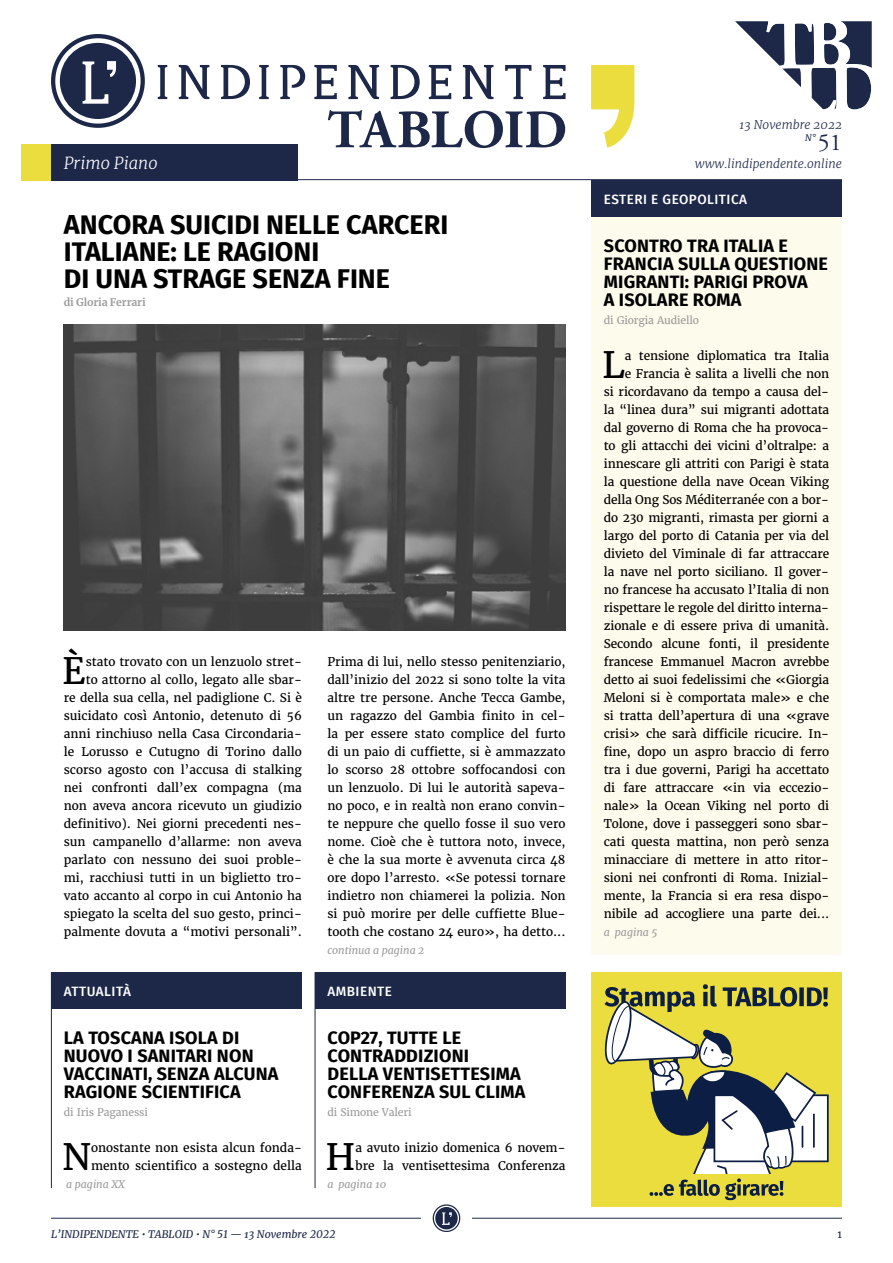
<style>
.page{position:relative;width:893px;height:1263px;background:#fff}
.page>*{position:absolute;margin:0;border:0;box-sizing:border-box;transform-origin:0 0}
.t1{font:700 54px "Adobe Garamond Pro";color:#1d2849}
.t2{font:36.15px "Merriweather";color:#000}
.t3{font:700 27px/27px "Fira Sans";color:#000}
.t4{font:24px "Adobe Garamond Pro";color:#1d2849}
.t5{font:700 18px/18px "Fira Sans";letter-spacing:.01em;color:#000}
.t6{font:italic 300 16.5px "Merriweather";color:#fff}
.t7{font:500 13.5px "Fira Sans";letter-spacing:.035em;color:#fff}
.t8{font:12px/18px "Merriweather";letter-spacing:-.01em;color:#000;text-align:right}
.t9{font:italic 300 12px "Merriweather";color:#1d2849}
.t10{font:10.5px "Merriweather";letter-spacing:-.015em;color:#9d9d9c}
.t11{font:italic 10.5px "Merriweather";color:#1d2849}
.t12{font:italic 10.5px "Merriweather";color:#9d9d9c}
.t13{font:700 10.5px "Merriweather";letter-spacing:-.015em;color:#9d9d9c}
.t14{font:10.5px "Merriweather";color:#1d2849}
.t15{font:italic 9px "Merriweather";color:#1d2849}
</style>
<div class="page">
<svg style="left:429px;top:65px;width:22px;height:34px"></svg>
<svg style="left:543px;top:65px;width:23px;height:34px"></svg>
<svg style="left:158px;top:65px;width:9px;height:34px"></svg>
<svg style="left:259px;top:65px;width:10px;height:34px"></svg>
<svg style="left:280px;top:65px;width:57px;height:34px"></svg>
<svg style="left:505px;top:65px;width:26px;height:34px"></svg>
<svg style="left:221px;top:65px;width:29px;height:34px"></svg>
<svg style="left:391px;top:65px;width:29px;height:34px"></svg>
<svg style="left:463px;top:65px;width:30px;height:34px"></svg>
<svg style="left:51px;top:34px;width:94px;height:94px"></svg>
<svg style="left:348px;top:65px;width:31px;height:34px"></svg>
<svg style="left:179px;top:65px;width:30px;height:34px"></svg>
<svg style="left:591px;top:65px;width:43px;height:83px"></svg>
<svg style="left:735px;top:21px;width:137px;height:89px"></svg>
<hr style="left:51px;top:179px;width:791px;height:1px;background:#1d2849">
<hr style="left:51px;top:1218px;width:370px;height:1px;background:#1d2849">
<hr style="left:472px;top:1218px;width:370px;height:1px;background:#1d2849">
<svg style="left:433px;top:1204px;width:27px;height:28px"></svg>
<div style="left:591px;top:180px;width:251px;height:774px;background:#fdfbec"></div>
<div style="left:51px;top:144px;width:247px;height:36px;background:#1d2849"></div>
<div style="left:21px;top:144px;width:30px;height:36px;background:#ebdd3e"></div>
<div style="left:591px;top:972px;width:251px;height:234px;background:#ebdd3e"></div>
<svg style="left:604px;top:984px;width:224px;height:216px"></svg>
<div style="left:591px;top:180px;width:251px;height:36px;background:#1d2849"></div>
<div style="left:315px;top:972px;width:250px;height:36px;background:#1d2849"></div>
<hr style="left:315px;top:972px;width:1px;height:216px;background:#1d2849">
<div style="left:51px;top:972px;width:251px;height:36px;background:#1d2849"></div>
<hr style="left:51px;top:972px;width:1px;height:216px;background:#1d2849">
<img style="left:64px;top:324px;width:502px;height:306px">
<h3 class="t6" style="left:64px;top:152px;width:95px">Primo Piano</h3>
<h1 class="t1" style="left:327px;top:99px;width:241px">TABLOID</h1>
<h3 class="t3" style="left:64px;top:209px;width:386px">ANCORA SUICIDI NELLE CARCERI<br>ITALIANE: LE RAGIONI<br>DI UNA STRAGE SENZA FINE</h3>
<p class="t13" style="left:64px;top:295px;width:83px">di Gloria Ferrari</p>
<h2 class="t2" style="left:62px;top:648px;width:25px">È</h2>
<p class="t8" style="left:64px;top:653px;width:240px">stato trovato con un lenzuolo stret-<br>to attorno al collo, legato alle sbar-<br>re della sua cella, nel padiglione C. Si è suicidato così Antonio, detenuto di 56 anni rinchiuso nella Casa Circondaria&shy;le Lorusso e Cutugno di Torino dallo scorso agosto con l’accusa di stalking nei confronti dall’ex compagna (ma non aveva ancora ricevuto un giudizio definitivo). Nei giorni precedenti nes&shy;sun campanello d’allarme: non aveva parlato con nessuno dei suoi proble&shy;mi, racchiusi tutti in un biglietto tro&shy;vato accanto al corpo in cui Antonio ha spiegato la scelta del suo gesto, princi&shy;palmente dovuta a “motivi personali”.</p>
<p class="t8" style="left:327px;top:653px;width:240px;text-align:justify">Prima di lui, nello stesso penitenziario, dall’inizio del 2022 si sono tolte la vita altre tre persone. Anche Tecca Gambe, un ragazzo del Gambia finito in cel&shy;la per essere stato complice del furto di un paio di cuffiette, si è ammazzato lo scorso 28 ottobre soffocandosi con un lenzuolo. Di lui le autorità sapeva&shy;no poco, e in realtà non erano convin&shy;te neppure che quello fosse il suo vero nome. Cioè che è tuttora noto, invece, è che la sua morte è avvenuta circa 48 ore dopo l’arresto. «Se potessi tornare indietro non chiamerei la polizia. Non si può morire per delle cuffiette Blue&shy;tooth che costano 24 euro», ha detto...</p>
<p class="t12" style="left:327px;top:943px;width:99px">continua a pagina 2</p>
<p class="t7" style="left:327px;top:981px;width:66px">AMBIENTE</p>
<h3 class="t5" style="left:327px;top:1027px;width:199px">COP27, TUTTE LE<br>CONTRADDIZIONI<br>DELLA VENTISETTESIMA<br>CONFERENZA SUL CLIMA</h3>
<p class="t10" style="left:327px;top:1106px;width:86px">di Simone Valeri</p>
<h2 class="t2" style="left:326px;top:1134px;width:32px">H</h2>
<p class="t8" style="left:355px;top:1139px;width:212px;text-align:left">a avuto inizio domenica 6 novem&shy;bre la ventisettesima Conferenza</p>
<p class="t12" style="left:327px;top:1177px;width:60px">a pagina 10</p>
<p class="t7" style="left:64px;top:981px;width:69px">ATTUALITÀ</p>
<h3 class="t5" style="left:64px;top:1027px;width:216px">LA TOSCANA ISOLA DI<br>NUOVO I SANITARI NON<br>VACCINATI, SENZA ALCUNA<br>RAGIONE SCIENTIFICA</h3>
<p class="t10" style="left:64px;top:1106px;width:86px">di Iris Paganessi</p>
<h2 class="t2" style="left:62px;top:1134px;width:30px">N</h2>
<p class="t8" style="left:91px;top:1139px;width:212px;text-align:left">onostante non esista alcun fonda&shy;mento scientifico a sostegno della</p>
<p class="t12" style="left:66px;top:1177px;width:60px">a pagina XX</p>
<p class="t9" style="left:739px;top:118px;width:104px">13 Novembre 2022</p>
<p class="t15" style="left:805px;top:132px;width:12px">N°</p>
<h3 class="t4" style="left:818px;top:128px;width:25px">51</h3>
<p class="t9" style="left:695px;top:156px;width:149px">www.lindipendente.online</p>
<p class="t7" style="left:604px;top:189px;width:145px">ESTERI E GEOPOLITICA</p>
<h3 class="t5" style="left:604px;top:235px;width:226px">SCONTRO TRA ITALIA E<br>FRANCIA SULLA QUESTIONE<br>MIGRANTI: PARIGI PROVA<br>A ISOLARE ROMA</h3>
<p class="t10" style="left:604px;top:314px;width:97px">di Giorgia Audiello</p>
<h2 class="t2" style="left:602px;top:342px;width:25px">L</h2>
<p class="t8" style="left:604px;top:347px;width:227px">a tensione diplomatica tra Italia<br>e Francia è salita a livelli che non<br>si ricordavano da tempo a causa del&shy;la “linea dura” sui migranti adottata dal governo di Roma che ha provoca&shy;to gli attacchi dei vicini d’oltralpe: a innescare gli attriti con Parigi è stata la questione della nave Ocean Viking della Ong Sos Méditerranée con a bor&shy;do 230 migranti, rimasta per giorni a largo del porto di Catania per via del divieto del Viminale di far attraccare la nave nel porto siciliano. Il gover&shy;no francese ha accusato l’Italia di non rispettare le regole del diritto interna&shy;zionale e di essere priva di umanità.<br>Secondo alcune fonti, il presidente francese Emmanuel Macron avrebbe detto ai suoi fedelissimi che «Giorgia Meloni si è comportata male» e che si tratta dell’apertura di una «grave crisi» che sarà difficile ricucire. In&shy;fine, dopo un aspro braccio di ferro tra i due governi, Parigi ha accettato di fare attraccare «in via eccezio&shy;nale» la Ocean Viking nel porto di Tolone, dove i passeggeri sono sbar&shy;cati questa mattina, non però senza minacciare di mettere in atto ritor&shy;sioni nei confronti di Roma. Inizial&shy;mente, la Francia si era resa dispo&shy;nibile ad accogliere una parte dei...</p>
<p class="t12" style="left:604px;top:925px;width:55px">a pagina 5</p>
<p class="t11" style="left:51px;top:1227px;width:286px">L’INDIPENDENTE • TABLOID • N° 51 — 13 Novembre 2022</p>
<p class="t14" style="left:837px;top:1227px;width:6px">1</p>
</div>
